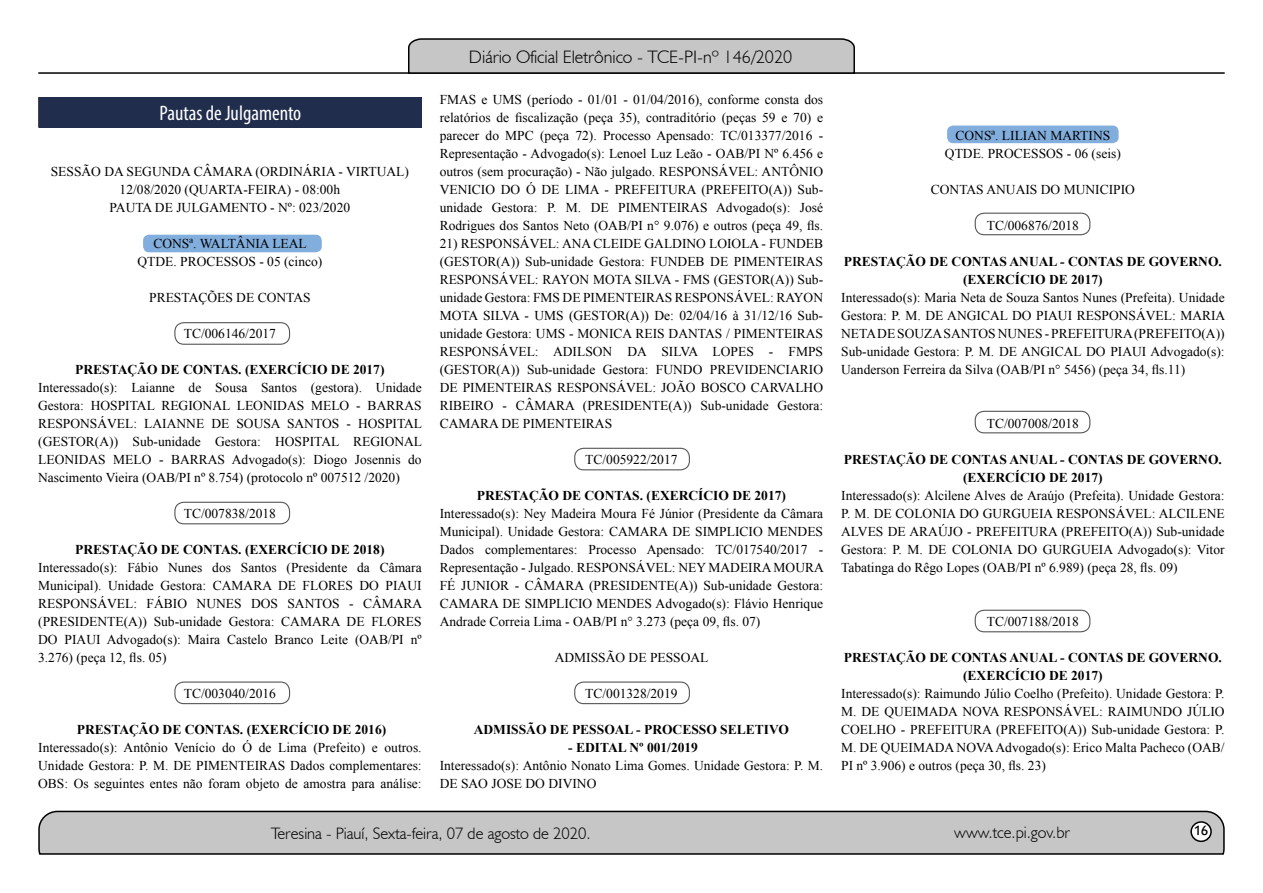
<style>
.page{position:relative;width:1263px;height:893px;background:#fff}
.page>*{position:absolute;margin:0;border:0;box-sizing:border-box;transform-origin:0 0}
.t1{font:condensed 21px "Myriad Pro";color:#fff}
.t2{font:300 18px "Humanist 521 BT";color:#000}
.t3{font:300 16.5px "Humanist 521 BT";color:#000}
.t4{font:15px "Estrangelo Edessa";color:#000}
.t5{font:13.5px/18px "Times New Roman";color:#000;text-align:justify}
.t6{font:700 13.5px/18px "Times New Roman";color:#000;text-align:center}
</style>
<div class="page">
<svg style="left:38px;top:810px;width:1187px;height:45px;background:#b9b9b9"></svg>
<div style="left:1191px;top:822px;width:20px;height:19px;background:#fff;border-radius:50%"></div>
<div style="left:1190px;top:821px;width:22px;height:21px;border:2px solid #000;border-radius:50%"></div>
<hr style="left:38px;top:72px;width:1187px;height:2px;background:#000">
<svg style="left:407px;top:38px;width:449px;height:36px;background:#b4b4b4"></svg>
<div style="left:143px;top:235px;width:179px;height:17px;background:#82aedd;border-radius:6px"></div>
<div style="left:947px;top:126px;width:171px;height:17px;background:#82aedd;border-radius:6px"></div>
<div style="left:39px;top:97px;width:383px;height:31px;background:#212d4c"></div>
<div style="left:174px;top:322px;width:116px;height:23px;border:1px solid #575756;border-radius:9px"></div>
<div style="left:174px;top:502px;width:116px;height:22px;border:1px solid #575756;border-radius:9px"></div>
<div style="left:174px;top:681px;width:116px;height:23px;border:1px solid #575756;border-radius:9px"></div>
<div style="left:574px;top:448px;width:116px;height:22px;border:1px solid #575756;border-radius:9px"></div>
<div style="left:574px;top:681px;width:116px;height:23px;border:1px solid #575756;border-radius:9px"></div>
<div style="left:975px;top:213px;width:115px;height:22px;border:1px solid #575756;border-radius:9px"></div>
<div style="left:975px;top:411px;width:115px;height:22px;border:1px solid #575756;border-radius:9px"></div>
<div style="left:975px;top:610px;width:115px;height:22px;border:1px solid #575756;border-radius:9px"></div>
<h1 class="t1" style="left:159px;top:101px;width:143px">Pautas de Julgamento</h1>
<p class="t5" style="left:51px;top:162px;width:360px;text-align:center">SESSÃO DA SEGUNDA CÂMARA (ORDINÁRIA - VIRTUAL)<br>12/08/2020 (QUARTA-FEIRA) - 08:00h<br>PAUTA DE JULGAMENTO - Nº: 023/2020</p>
<p class="t5" style="left:137px;top:234px;width:186px;text-align:center">CONSª. WALTÂNIA LEAL<br>QTDE. PROCESSOS - 05 (cinco)</p>
<p class="t5" style="left:149px;top:288px;width:163px">PRESTAÇÕES DE CONTAS</p>
<p class="t5" style="left:184px;top:324px;width:94px">TC/006146/2017</p>
<p class="t6" style="left:75px;top:360px;width:311px">PRESTAÇÃO DE CONTAS. (EXERCÍCIO DE 2017)</p>
<p class="t5" style="left:38px;top:378px;width:385px">Interessado(s): Laianne de Sousa Santos (gestora). Unidade Gestora: HOSPITAL REGIONAL LEONIDAS MELO - BARRAS RESPONSÁVEL: LAIANNE DE SOUSA SANTOS - HOSPITAL (GESTOR(A)) Sub-unidade Gestora: HOSPITAL REGIONAL LEONIDAS MELO - BARRAS Advogado(s): Diogo Josennis do Nascimento Vieira (OAB/PI nº 8.754) (protocolo nº 007512 /2020)</p>
<p class="t5" style="left:184px;top:504px;width:94px">TC/007838/2018</p>
<p class="t6" style="left:75px;top:540px;width:311px">PRESTAÇÃO DE CONTAS. (EXERCÍCIO DE 2018)</p>
<p class="t5" style="left:38px;top:558px;width:386px">Interessado(s): Fábio Nunes dos Santos (Presidente da Câmara Municipal). Unidade Gestora: CAMARA DE FLORES DO PIAUI RESPONSÁVEL: FÁBIO NUNES DOS SANTOS - CÂMARA (PRESIDENTE(A)) Sub-unidade Gestora: CAMARA DE FLORES DO PIAUI Advogado(s): Maira Castelo Branco Leite (OAB/PI nº 3.276) (peça 12, fls. 05)</p>
<p class="t5" style="left:184px;top:684px;width:94px">TC/003040/2016</p>
<p class="t6" style="left:77px;top:720px;width:311px">PRESTAÇÃO DE CONTAS. (EXERCÍCIO DE 2016)</p>
<p class="t5" style="left:38px;top:738px;width:385px">Interessado(s): Antônio Venício do Ó de Lima (Prefeito) e outros.<br>Unidade Gestora: P. M. DE PIMENTEIRAS Dados complementares:<br>OBS: Os seguintes entes não foram objeto de amostra para análise:</p>
<h2 class="t2" style="left:469px;top:46px;width:325px">Diário Oficial Eletrônico - TCE-PI-nº 146/2020</h2>
<p class="t5" style="left:440px;top:90px;width:385px">FMAS e UMS (período - 01/01 - 01/04/2016), conforme consta dos relatórios de fiscalização (peça 35), contraditório (peças 59 e 70) e parecer do MPC (peça 72). Processo Apensado: TC/013377/2016 - Representação - Advogado(s): Lenoel Luz Leão - OAB/PI Nº 6.456 e outros (sem procuração) - Não julgado. RESPONSÁVEL: ANTÔNIO VENICIO DO Ó DE LIMA - PREFEITURA (PREFEITO(A)) Sub&shy;unidade Gestora: P. M. DE PIMENTEIRAS Advogado(s): José Rodrigues dos Santos Neto (OAB/PI n° 9.076) e outros (peça 49, fls.</p>
<p class="t5" style="left:440px;top:234px;width:385px">21) RESPONSÁVEL: ANA CLEIDE GALDINO LOIOLA - FUNDEB (GESTOR(A)) Sub-unidade Gestora: FUNDEB DE PIMENTEIRAS RESPONSÁVEL: RAYON MOTA SILVA - FMS (GESTOR(A)) Sub&shy;unidade Gestora: FMS DE PIMENTEIRAS RESPONSÁVEL: RAYON MOTA SILVA - UMS (GESTOR(A)) De: 02/04/16 à 31/12/16 Sub&shy;unidade Gestora: UMS - MONICA REIS DANTAS / PIMENTEIRAS RESPONSÁVEL: ADILSON DA SILVA LOPES - FMPS (GESTOR(A)) Sub-unidade Gestora: FUNDO PREVIDENCIARIO DE PIMENTEIRAS RESPONSÁVEL: JOÃO BOSCO CARVALHO RIBEIRO - CÂMARA (PRESIDENTE(A)) Sub-unidade Gestora:<br>CAMARA DE PIMENTEIRAS</p>
<p class="t5" style="left:585px;top:450px;width:94px">TC/005922/2017</p>
<p class="t6" style="left:477px;top:486px;width:311px">PRESTAÇÃO DE CONTAS. (EXERCÍCIO DE 2017)</p>
<p class="t5" style="left:440px;top:504px;width:386px">Interessado(s): Ney Madeira Moura Fé Júnior (Presidente da Câmara Municipal). Unidade Gestora: CAMARA DE SIMPLICIO MENDES Dados complementares: Processo Apensado: TC/017540/2017 - Representação - Julgado. RESPONSÁVEL: NEY MADEIRA MOURA FÉ JUNIOR - CÂMARA (PRESIDENTE(A)) Sub-unidade Gestora:<br>CAMARA DE SIMPLICIO MENDES Advogado(s): Flávio Henrique Andrade Correia Lima - OAB/PI n° 3.273 (peça 09, fls. 07)</p>
<p class="t5" style="left:555px;top:648px;width:155px">ADMISSÃO DE PESSOAL</p>
<p class="t5" style="left:585px;top:684px;width:94px">TC/001328/2019</p>
<p class="t6" style="left:474px;top:720px;width:317px">ADMISSÃO DE PESSOAL - PROCESSO SELETIVO</p>
<p class="t6" style="left:568px;top:738px;width:131px">- EDITAL Nº 001/2019</p>
<p class="t5" style="left:440px;top:756px;width:385px">Interessado(s): Antônio Nonato Lima Gomes. Unidade Gestora: P. M.<br>DE SAO JOSE DO DIVINO</p>
<p class="t5" style="left:945px;top:126px;width:177px;text-align:center">CONSª. LILIAN MARTINS<br>QTDE. PROCESSOS - 06 (seis)</p>
<p class="t5" style="left:931px;top:180px;width:206px">CONTAS ANUAIS DO MUNICIPIO</p>
<p class="t5" style="left:987px;top:216px;width:94px">TC/006876/2018</p>
<p class="t6" style="left:844px;top:252px;width:380px">PRESTAÇÃO DE CONTAS ANUAL - CONTAS DE GOVERNO. (EXERCÍCIO DE 2017)</p>
<p class="t5" style="left:841px;top:288px;width:386px">Interessado(s): Maria Neta de Souza Santos Nunes (Prefeita). Unidade Gestora: P. M. DE ANGICAL DO PIAUI RESPONSÁVEL: MARIA NETA DE SOUZA SANTOS NUNES - PREFEITURA (PREFEITO(A))<br>Sub-unidade Gestora: P. M. DE ANGICAL DO PIAUI Advogado(s):<br>Uanderson Ferreira da Silva (OAB/PI n° 5456) (peça 34, fls.11)</p>
<p class="t5" style="left:987px;top:414px;width:94px">TC/007008/2018</p>
<p class="t6" style="left:844px;top:450px;width:380px">PRESTAÇÃO DE CONTAS ANUAL - CONTAS DE GOVERNO. (EXERCÍCIO DE 2017)</p>
<p class="t5" style="left:841px;top:486px;width:385px">Interessado(s): Alcilene Alves de Araújo (Prefeita). Unidade Gestora:<br>P. M. DE COLONIA DO GURGUEIA RESPONSÁVEL: ALCILENE ALVES DE ARAÚJO - PREFEITURA (PREFEITO(A)) Sub-unidade Gestora: P. M. DE COLONIA DO GURGUEIA Advogado(s): Vitor Tabatinga do Rêgo Lopes (OAB/PI nº 6.989) (peça 28, fls. 09)</p>
<p class="t5" style="left:987px;top:612px;width:94px">TC/007188/2018</p>
<p class="t6" style="left:844px;top:648px;width:380px">PRESTAÇÃO DE CONTAS ANUAL - CONTAS DE GOVERNO. (EXERCÍCIO DE 2017)</p>
<p class="t5" style="left:841px;top:684px;width:385px">Interessado(s): Raimundo Júlio Coelho (Prefeito). Unidade Gestora: P.<br>M. DE QUEIMADA NOVA RESPONSÁVEL: RAIMUNDO JÚLIO COELHO - PREFEITURA (PREFEITO(A)) Sub-unidade Gestora: P.<br>M. DE QUEIMADA NOVA Advogado(s): Erico Malta Pacheco (OAB/ PI nº 3.906) e outros (peça 30, fls. 23)</p>
<p class="t3" style="left:271px;top:823px;width:322px">Teresina - Piauí, Sexta-feira, 07 de agosto de 2020.</p>
<p class="t3" style="left:954px;top:822px;width:117px">www.tce.pi.gov.br</p>
<p class="t4" style="left:1194px;top:823px;width:16px">16</p>
</div>
